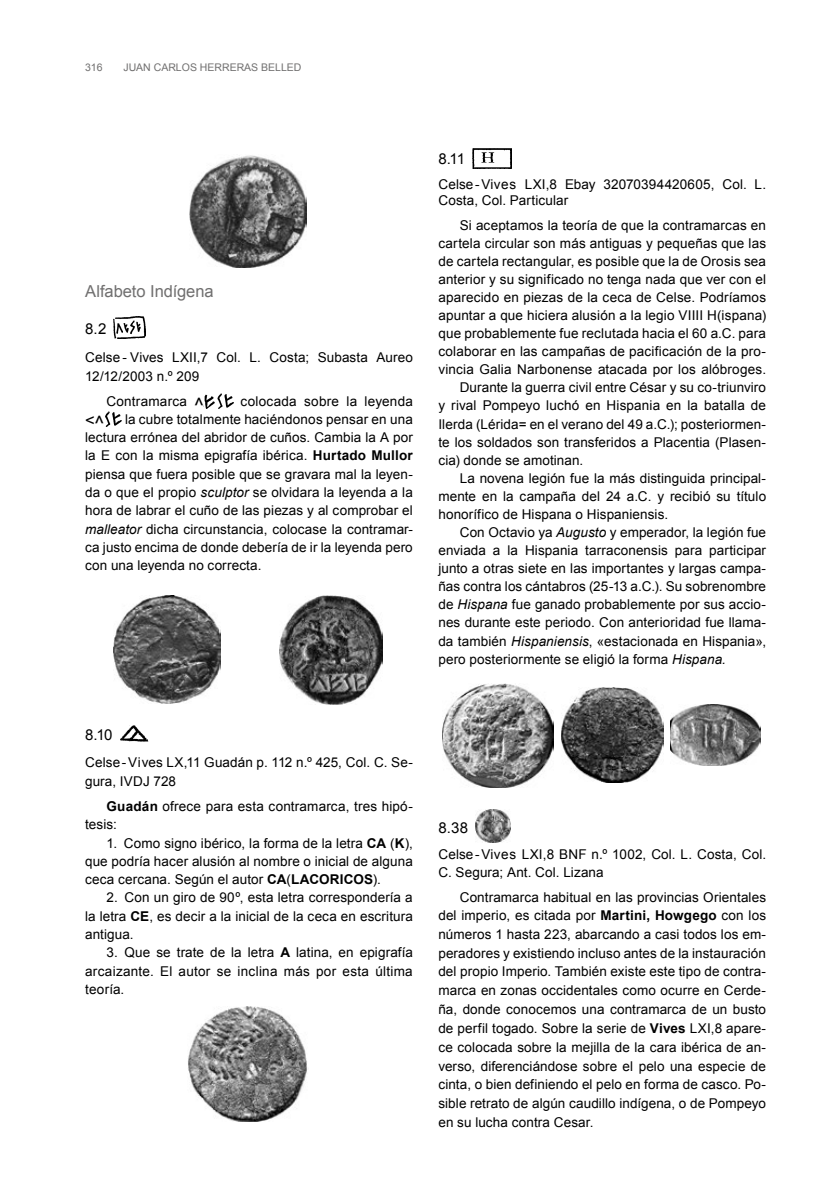
<style>
.page{position:relative;width:830px;height:1191px;background:#fff}
.page>*{position:absolute;margin:0;border:0;box-sizing:border-box;transform-origin:0 0}
.t1{font:16.5px "Arial";color:#706f6f}
.t2{font:16.5px "Arial";color:#000}
.t3{font:15px "Arial";color:#000}
.t4{font:13.5px/18.3px "Arial";letter-spacing:.01em;color:#000}
.t5{font:10.5px "Arial";color:#706f6f}
.s1{font-size:19.5px}
.s2{font-weight:700}
.s3{font-style:italic}
</style>
<div class="page">
<img style="left:190px;top:155px;width:116px;height:113px">
<img style="left:114px;top:317px;width:31px;height:21px">
<img style="left:204px;top:393px;width:29px;height:15px">
<img style="left:105px;top:411px;width:16px;height:15px">
<img style="left:114px;top:596px;width:106px;height:108px">
<img style="left:279px;top:595px;width:103px;height:109px">
<img style="left:120px;top:725px;width:28px;height:16px">
<img style="left:188px;top:1006px;width:119px;height:115px">
<img style="left:472px;top:149px;width:39px;height:20px">
<img style="left:442px;top:683px;width:110px;height:104px">
<img style="left:561px;top:687px;width:101px;height:96px">
<img style="left:670px;top:705px;width:90px;height:60px">
<img style="left:475px;top:809px;width:34px;height:33px">
<p class="t5" style="left:85px;top:62px;width:19px">316</p>
<p class="t5" style="left:123px;top:62px;width:179px">JUAN CARLOS HERRERAS BELLED</p>
<p class="t1" style="left:85px;top:281px;width:130px">Alfabeto Indígena</p>
<p class="t3" style="left:85px;top:321px;width:23px">8.2</p>
<p class="t4" style="left:85px;top:347px;width:329px;line-height:19px">Celse - Vives LXII,7 Col. L. Costa; Subasta Aureo<br>12/12/2003 n.º 209</p>
<p class="t4" style="left:106px;top:392px;width:99px">Contramarca <span class="s1">^</span></p>
<p class="t4" style="left:240px;top:392px;width:174px">colocada sobre la leyenda</p>
<p class="t2" style="left:85px;top:411px;width:20px">&lt;<span class="s1">^</span></p>
<p class="t4" style="left:85px;top:410px;width:329px;text-align:justify;text-indent:40px">la cubre totalmente haciéndonos pensar en una lectura errónea del abridor de cuños. Cambia la A por la E con la misma epigrafía ibérica. <span class="s2">Hurtado Mullor </span>piensa que fuera posible que se gravara mal la leyen&shy;da o que el propio <span class="s3">sculptor</span> se olvidara la leyenda a la hora de labrar el cuño de las piezas y al comprobar el <span class="s3">malleator</span> dicha circunstancia, colocase la contramar&shy;ca justo encima de donde debería de ir la leyenda pero con una leyenda no correcta.</p>
<p class="t3" style="left:85px;top:726px;width:29px">8.10</p>
<p class="t4" style="left:85px;top:753px;width:329px;line-height:19px">Celse-Vives LX,11 Guadán p. 112 n.º 425, Col. C. Se&shy;gura, IVDJ 728</p>
<p class="t4" style="left:85px;top:797px;width:329px;text-indent:21px"><span class="s2">Guadán</span> ofrece para esta contramarca, tres hipó&shy;tesis:</p>
<p class="t4" style="left:85px;top:833px;width:329px;text-align:justify;text-indent:21px">1. Como signo ibérico, la forma de la letra <span class="s2">CA</span> (<span class="s2">K</span>), que podría hacer alusión al nombre o inicial de alguna ceca cercana. Según el autor <span class="s2">CA</span>(<span class="s2">LACORICOS</span>).</p>
<p class="t4" style="left:85px;top:888px;width:329px;text-align:justify;text-indent:21px">2. Con un giro de 90º, esta letra correspondería a la letra <span class="s2">CE</span>, es decir a la inicial de la ceca en escritura antigua.</p>
<p class="t4" style="left:85px;top:943px;width:329px;text-align:justify;text-indent:21px">3. Que se trate de la letra <span class="s2">A</span> latina, en epigrafía arcaizante. El autor se inclina más por esta última teoría.</p>
<p class="t3" style="left:438px;top:150px;width:28px">8.11</p>
<p class="t4" style="left:438px;top:176px;width:329px;line-height:16.6px">Celse-Vives LXI,8 Ebay 32070394420605, Col. L.<br>Costa, Col. Particular</p>
<p class="t4" style="left:459px;top:216px;width:308px">Si aceptamos la teoría de que la contramarcas en</p>
<p class="t4" style="left:438px;top:234px;width:329px">cartela circular son más antiguas y pequeñas que las</p>
<p class="t4" style="left:438px;top:252px;width:329px">de cartela rectangular, es posible que la de Orosis sea</p>
<p class="t4" style="left:438px;top:270px;width:329px">anterior y su significado no tenga nada que ver con el</p>
<p class="t4" style="left:438px;top:288px;width:329px">aparecido en piezas de la ceca de Celse. Podríamos</p>
<p class="t4" style="left:438px;top:306px;width:329px">apuntar a que hiciera alusión a la legio VIIII H(ispana)</p>
<p class="t4" style="left:438px;top:324px;width:329px">que probablemente fue reclutada hacia el 60 a.C. para</p>
<p class="t4" style="left:438px;top:342px;width:329px">colaborar en las campañas de pacificación de la pro-</p>
<p class="t4" style="left:438px;top:360px;width:329px">vincia Galia Narbonense atacada por los alóbroges.</p>
<p class="t4" style="left:459px;top:378px;width:308px">Durante la guerra civil entre César y su co-triunviro</p>
<p class="t4" style="left:438px;top:397px;width:329px">y rival Pompeyo luchó en Hispania en la batalla de</p>
<p class="t4" style="left:438px;top:415px;width:329px">Ilerda (Lérida= en el verano del 49 a.C.); posteriormen-</p>
<p class="t4" style="left:438px;top:433px;width:329px">te los soldados son transferidos a Placentia (Plasen-</p>
<p class="t4" style="left:438px;top:451px;width:146px">cia) donde se amotinan.</p>
<p class="t4" style="left:459px;top:469px;width:308px">La novena legión fue la más distinguida principal-</p>
<p class="t4" style="left:438px;top:487px;width:329px">mente en la campaña del 24 a.C. y recibió su título</p>
<p class="t4" style="left:438px;top:505px;width:231px">honorífico de Hispana o Hispaniensis.</p>
<p class="t4" style="left:459px;top:523px;width:308px">Con Octavio ya <span class="s3">Augusto</span> y emperador, la legión fue</p>
<p class="t4" style="left:438px;top:541px;width:329px">enviada a la Hispania tarraconensis para participar</p>
<p class="t4" style="left:438px;top:559px;width:329px">junto a otras siete en las importantes y largas campa-</p>
<p class="t4" style="left:438px;top:577px;width:329px">ñas contra los cántabros (25-13 a.C.). Su sobrenombre</p>
<p class="t4" style="left:438px;top:595px;width:329px">de <span class="s3">Hispana</span> fue ganado probablemente por sus accio-</p>
<p class="t4" style="left:438px;top:613px;width:329px">nes durante este periodo. Con anterioridad fue llama-</p>
<p class="t4" style="left:438px;top:632px;width:329px">da también <span class="s3">Hispaniensis</span>, «estacionada en Hispania»,</p>
<p class="t4" style="left:438px;top:650px;width:289px">pero posteriormente se eligió la forma <span class="s3">Hispana.</span></p>
<p class="t3" style="left:438px;top:819px;width:31px">8.38</p>
<p class="t4" style="left:438px;top:845px;width:329px">Celse-Vives LXI,8 BNF n.º 1002, Col. L. Costa, Col.<br>C. Segura; Ant. Col. Lizana</p>
<p class="t4" style="left:438px;top:887px;width:329px;line-height:18.8px;text-align:justify;text-indent:21px">Contramarca habitual en las provincias Orientales del imperio, es citada por <span class="s2">Martini, Howgego</span> con los números 1 hasta 223, abarcando a casi todos los em&shy;peradores y existiendo incluso antes de la instauración del propio Imperio. También existe este tipo de contra&shy;marca en zonas occidentales como ocurre en Cerde&shy;ña, donde conocemos una contramarca de un busto de perfil togado. Sobre la serie de <span class="s2">Vives</span> LXI,8 apare&shy;ce colocada sobre la mejilla de la cara ibérica de an&shy;verso, diferenciándose sobre el pelo una especie de cinta, o bien definiendo el pelo en forma de casco. Po&shy;sible retrato de algún caudillo indígena, o de Pompeyo en su lucha contra Cesar.</p>
</div>
